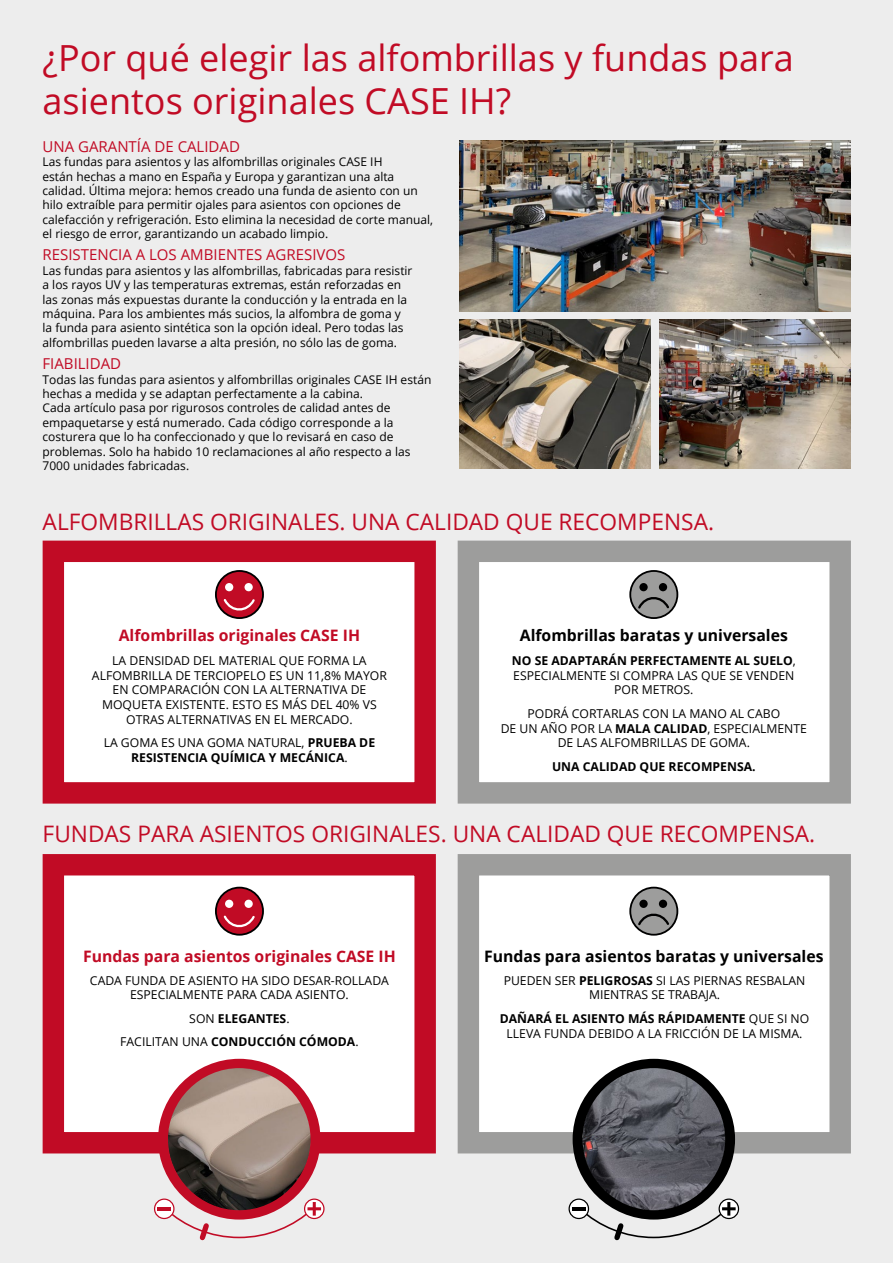
<style>
.page{position:relative;width:893px;height:1263px;background:#ededed}
.page>*{position:absolute;margin:0;border:0;box-sizing:border-box;transform-origin:0 0}
.t1{font:36px/43.2px "Open Sans";color:#c10b25}
.t2{font:22.65px "Open Sans";color:#c10b25}
.t3{font:700 15.75px "Open Sans";color:#000}
.t4{font:700 15.75px "Open Sans";color:#c10b25}
.t5{font:15px "Open Sans";color:#c10b25}
.t6{font:12.15px/14.7px "Open Sans";color:#000;text-align:center}
.t7{font:700 12.15px/14.7px "Open Sans";color:#000;text-align:center}
.t8{font:12px/14.4px "Open Sans";color:#000}
.s1{font-weight:400}
.s2{font-weight:700}
</style>
<div class="page">
<div style="left:43px;top:541px;width:393px;height:263px;background:#fff;border:21px solid #c10b25"></div>
<div style="left:216px;top:571px;width:47px;height:47px;background:#c10b25;border-radius:50%"></div>
<div style="left:215px;top:570px;width:49px;height:49px;border:2px solid #000;border-radius:50%"></div>
<svg style="left:222px;top:599px;width:35px;height:14px"></svg>
<div style="left:225px;top:583px;width:8px;height:8px;background:#fff;border-radius:50%"></div>
<div style="left:244px;top:583px;width:9px;height:8px;background:#fff;border-radius:50%"></div>
<div style="left:458px;top:541px;width:393px;height:263px;background:#fff;border:21px solid #9d9d9c"></div>
<div style="left:630px;top:571px;width:47px;height:47px;background:#9d9d9c;border-radius:50%"></div>
<div style="left:629px;top:570px;width:49px;height:49px;border:2px solid #000;border-radius:50%"></div>
<svg style="left:636px;top:597px;width:35px;height:14px"></svg>
<div style="left:639px;top:583px;width:9px;height:8px;background:#000;border-radius:50%"></div>
<div style="left:659px;top:583px;width:8px;height:8px;background:#000;border-radius:50%"></div>
<div style="left:43px;top:854px;width:393px;height:299px;background:#fff;border:21px solid #c10b25"></div>
<div style="left:216px;top:888px;width:47px;height:47px;background:#c10b25;border-radius:50%"></div>
<div style="left:215px;top:887px;width:49px;height:49px;border:2px solid #000;border-radius:50%"></div>
<svg style="left:222px;top:915px;width:35px;height:14px"></svg>
<div style="left:225px;top:900px;width:8px;height:8px;background:#fff;border-radius:50%"></div>
<div style="left:244px;top:900px;width:9px;height:8px;background:#fff;border-radius:50%"></div>
<div style="left:458px;top:854px;width:393px;height:299px;background:#fff;border:21px solid #9d9d9c"></div>
<div style="left:630px;top:888px;width:47px;height:47px;background:#9d9d9c;border-radius:50%"></div>
<div style="left:629px;top:887px;width:49px;height:49px;border:2px solid #000;border-radius:50%"></div>
<svg style="left:636px;top:913px;width:35px;height:14px"></svg>
<div style="left:639px;top:900px;width:9px;height:8px;background:#000;border-radius:50%"></div>
<div style="left:659px;top:900px;width:8px;height:8px;background:#000;border-radius:50%"></div>
<svg style="left:305px;top:1199px;width:19px;height:19px"></svg>
<div style="left:304px;top:1198px;width:21px;height:21px;border:1px solid #c10b25;border-radius:50%"></div>
<svg style="left:155px;top:1199px;width:19px;height:19px"></svg>
<div style="left:154px;top:1198px;width:21px;height:21px;border:1px solid #c10b25;border-radius:50%"></div>
<hr style="left:157px;top:1207px;width:14px;height:3px;background:#c10b25">
<svg style="left:158px;top:1059px;width:163px;height:182px"></svg>
<div style="left:719px;top:1198px;width:20px;height:21px;border:1px solid #000;border-radius:50%"></div>
<svg style="left:569px;top:1199px;width:19px;height:19px"></svg>
<div style="left:568px;top:1198px;width:21px;height:21px;border:1px solid #000;border-radius:50%"></div>
<hr style="left:572px;top:1207px;width:14px;height:3px;background:#000">
<svg style="left:573px;top:1059px;width:163px;height:182px"></svg>
<img style="left:460px;top:320px;width:191px;height:148px">
<img style="left:460px;top:140px;width:390px;height:171px">
<img style="left:660px;top:320px;width:190px;height:148px">
<p class="t1" style="left:43px;top:36px;width:753px">¿Por qué elegir las alfombrillas y fundas para asientos originales CASE IH?</p>
<p class="t5" style="left:43px;top:136px;width:199px">UNA GARANTÍA DE CALIDAD</p>
<p class="t8" style="left:43px;top:154px;width:392px">Las fundas para asientos y las alfombrillas originales CASE IH<br>están hechas a mano en España y Europa y garantizan una alta calidad. Última mejora: hemos creado una funda de asiento con un hilo extraíble para permitir ojales para asientos con opciones de calefacción y refrigeración. Esto elimina la necesidad de corte manual, el riesgo de error, garantizando un acabado limpio.</p>
<p class="t5" style="left:43px;top:245px;width:304px">RESISTENCIA A LOS AMBIENTES AGRESIVOS</p>
<p class="t8" style="left:43px;top:263px;width:371px">Las fundas para asientos y las alfombrillas, fabricadas para resistir a los rayos UV y las temperaturas extremas, están reforzadas en las zonas más expuestas durante la conducción y la entrada en la máquina. Para los ambientes más sucios, la alfombra de goma y la funda para asiento sintética son la opción ideal. Pero todas las alfombrillas pueden lavarse a alta presión, no sólo las de goma.</p>
<p class="t5" style="left:43px;top:353px;width:80px">FIABILIDAD</p>
<p class="t8" style="left:43px;top:372px;width:390px">Todas las fundas para asientos y alfombrillas originales CASE IH están hechas a medida y se adaptan perfectamente a la cabina.<br>Cada artículo pasa por rigurosos controles de calidad antes de empaquetarse y está numerado. Cada código corresponde a la costurera que lo ha confeccionado y que lo revisará en caso de problemas. Solo ha habido 10 reclamaciones al año respecto a las 7000 unidades fabricadas.</p>
<p class="t2" style="left:43px;top:506px;width:673px">ALFOMBRILLAS ORIGINALES. UNA CALIDAD QUE RECOMPENSA.</p>
<p class="t4" style="left:119px;top:624px;width:243px">Alfombrillas originales CASE IH</p>
<p class="t6" style="left:92px;top:653px;width:296px">LA DENSIDAD DEL MATERIAL QUE FORMA LA ALFOMBRILLA DE TERCIOPELO ES UN 11,8% MAYOR EN COMPARACIÓN CON LA ALTERNATIVA DE MOQUETA EXISTENTE. ESTO ES MÁS DEL 40% VS OTRAS ALTERNATIVAS EN EL MERCADO.</p>
<p class="t7" style="left:104px;top:735px;width:273px"><span class="s1">LA GOMA ES UNA GOMA NATURAL,</span> PRUEBA DE<br>RESISTENCIA QUÍMICA Y MECÁNICA<span class="s1">.</span></p>
<p class="t3" style="left:520px;top:624px;width:269px">Alfombrillas baratas y universales</p>
<p class="t6" style="left:512px;top:653px;width:285px"><span class="s2">NO SE ADAPTARÁN PERFECTAMENTE AL SUELO</span>,<br>ESPECIALMENTE SI COMPRA LAS QUE SE VENDEN<br>POR METROS.</p>
<p class="t6" style="left:501px;top:706px;width:308px">PODRÁ CORTARLAS CON LA MANO AL CABO<br>DE UN AÑO POR LA <span class="s2">MALA CALIDAD</span>, ESPECIALMENTE<br>DE LAS ALFOMBRILLAS DE GOMA.</p>
<p class="t7" style="left:552px;top:759px;width:205px">UNA CALIDAD QUE RECOMPENSA.</p>
<p class="t2" style="left:43px;top:819px;width:774px">FUNDAS PARA ASIENTOS ORIGINALES. UNA CALIDAD QUE RECOMPENSA.</p>
<p class="t4" style="left:83px;top:945px;width:314px">Fundas para asientos originales CASE IH</p>
<p class="t6" style="left:90px;top:973px;width:300px">CADA FUNDA DE ASIENTO HA SIDO DESAR-ROLLADA<br>ESPECIALMENTE PARA CADA ASIENTO.</p>
<p class="t7" style="left:189px;top:1010px;width:102px"><span class="s1">SON</span> ELEGANTES<span class="s1">.</span></p>
<p class="t7" style="left:120px;top:1034px;width:240px"><span class="s1">FACILITAN UNA</span> CONDUCCIÓN CÓMODA<span class="s1">.</span></p>
<p class="t3" style="left:484px;top:945px;width:341px">Fundas para asientos baratas y universales</p>
<p class="t6" style="left:504px;top:973px;width:303px">PUEDEN SER <span class="s2">PELIGROSAS</span> SI LAS PIERNAS RESBALAN<br>MIENTRAS SE TRABAJA.</p>
<p class="t6" style="left:500px;top:1011px;width:311px"><span class="s2">DAÑARÁ EL ASIENTO MÁS RÁPIDAMENTE</span> QUE SI NO<br>LLEVA FUNDA DEBIDO A LA FRICCIÓN DE LA MISMA.</p>
</div>
